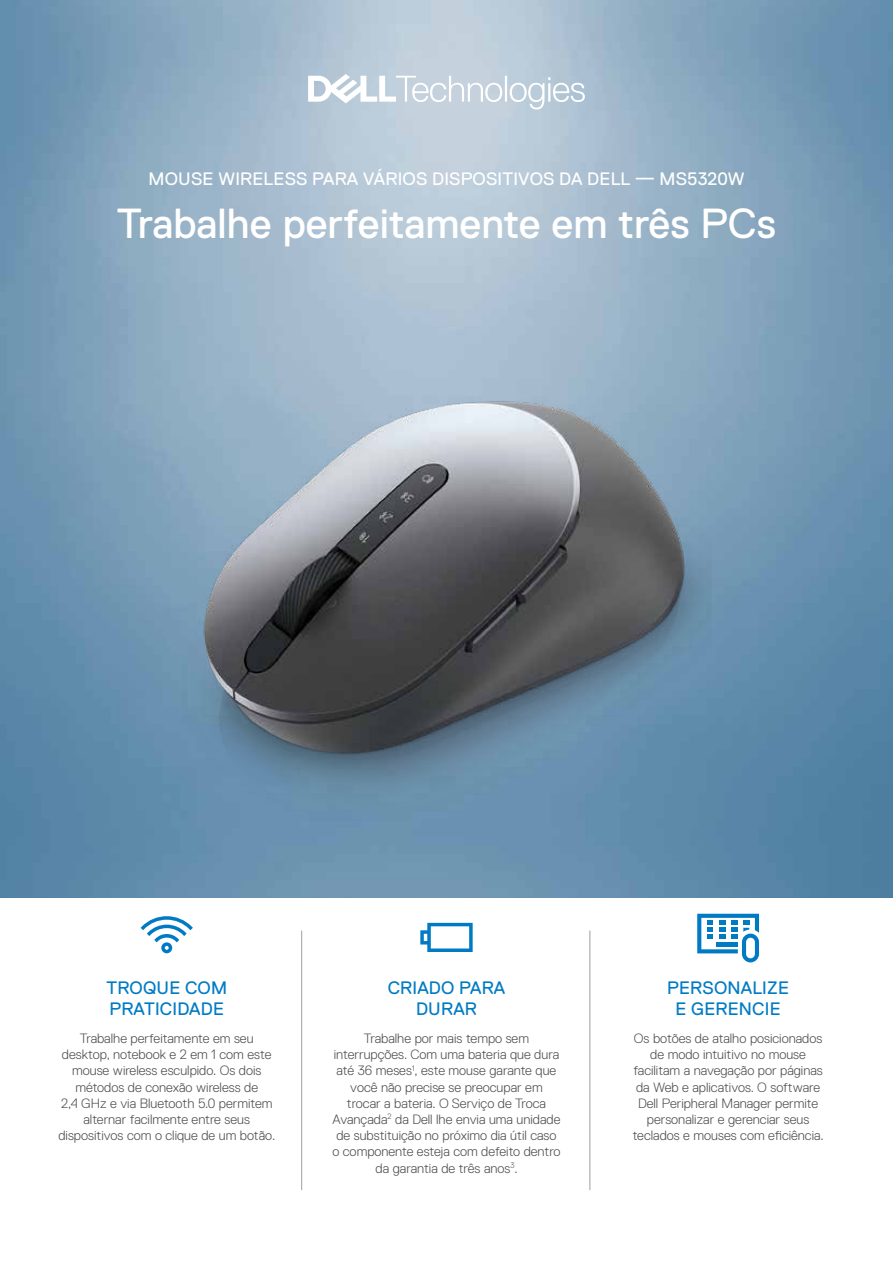
<style>
.page{position:relative;width:893px;height:1263px;background:#fff}
.page>*{position:absolute;margin:0;border:0;box-sizing:border-box;transform-origin:0 0}
.t1{font:42px "Dell Replica";color:#fff}
.t2{font:18px/21.6px "Dell Replica";letter-spacing:.01em;color:#007bc3;text-align:center}
.t3{font:18px "Dell Replica";letter-spacing:.01em;color:#fff}
.t4{font:300 13.5px/16.2px "Dell Replica";color:#4d4d4f;text-align:center}
</style>
<div class="page">
<img style="left:0;top:0;width:893px;height:898px">
<img style="left:181px;top:260px;width:531px;height:585px">
<hr style="left:301px;top:930px;width:1px;height:260px;background:#a7a9ac">
<hr style="left:589px;top:930px;width:1px;height:260px;background:#a7a9ac">
<svg style="left:697px;top:914px;width:62px;height:48px"></svg>
<svg style="left:141px;top:916px;width:52px;height:37px"></svg>
<svg style="left:420px;top:923px;width:53px;height:29px"></svg>
<svg style="left:308px;top:74px;width:277px;height:35px"></svg>
<h2 class="t3" style="left:149px;top:169px;width:597px">MOUSE WIRELESS PARA VÁRIOS DISPOSITIVOS DA DELL — MS5320W</h2>
<h1 class="t1" style="left:117px;top:200px;width:661px">Trabalhe perfeitamente em três PCs</h1>
<h2 class="t2" style="left:106px;top:977px;width:122px;text-align:left">TROQUE COM<br>PRATICIDADE</h2>
<h2 class="t2" style="left:388px;top:977px;width:119px">CRIADO PARA<br>DURAR</h2>
<h2 class="t2" style="left:667px;top:977px;width:123px">PERSONALIZE<br>E GERENCIE</h2>
<p class="t4" style="left:58px;top:1030px;width:218px">Trabalhe perfeitamente em seu desktop, notebook e 2 em 1 com este mouse wireless esculpido. Os dois métodos de conexão wireless de<br>2,4 GHz e via Bluetooth 5.0 permitem alternar facilmente entre seus dispositivos com o clique de um botão.</p>
<p class="t4" style="left:633px;top:1030px;width:193px">Os botões de atalho posicionados de modo intuitivo no mouse facilitam a navegação por páginas da Web e aplicativos. O software<br>Dell Peripheral Manager permite personalizar e gerenciar seus teclados e mouses com eficiência.</p>
<p class="t4" style="left:332px;top:1030px;width:230px">Trabalhe por mais tempo sem interrupções. Com uma bateria que dura até 36 meses<sup>1</sup>, este mouse garante que você não precise se preocupar em trocar a bateria. O Serviço de Troca Avançada<sup>2</sup> da Dell lhe envia uma unidade de substituição no próximo dia útil caso o componente esteja com defeito dentro da garantia de três anos<sup>3</sup>.</p>
</div>
